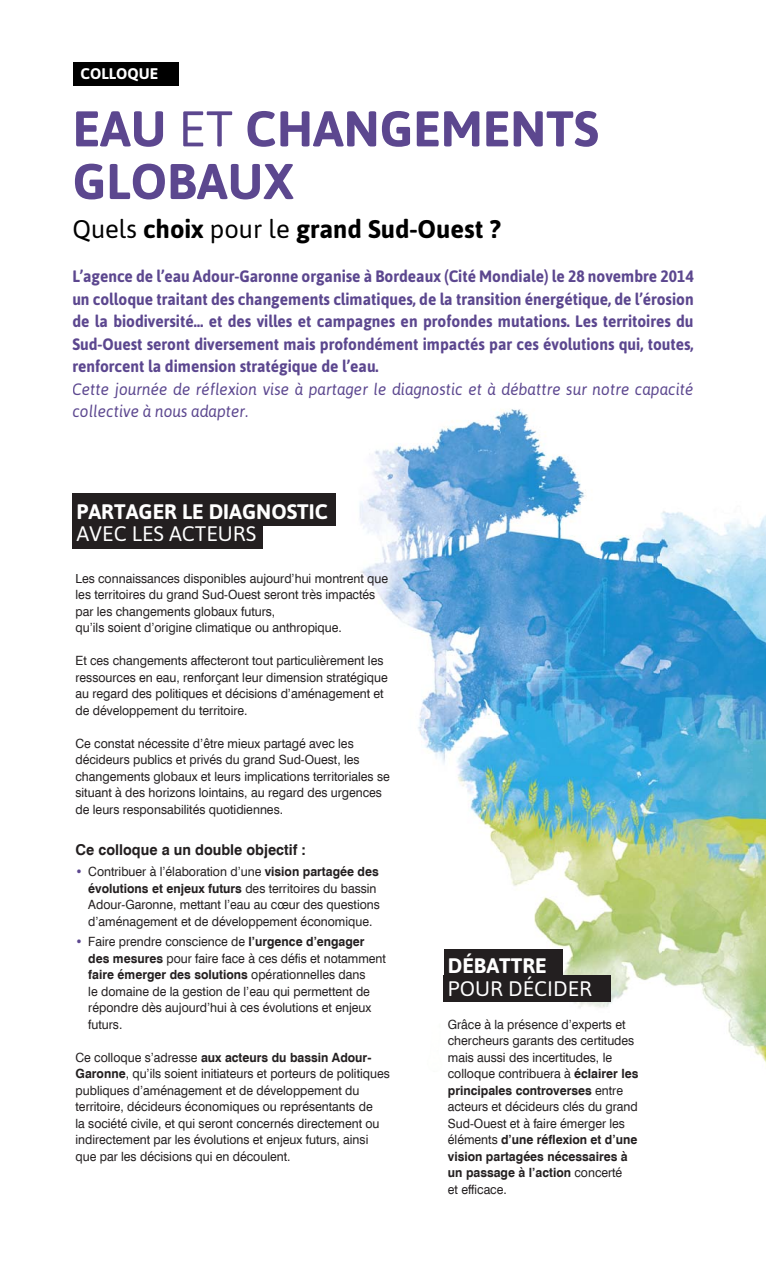
<style>
.page{position:relative;width:766px;height:1263px;background:#fff}
.page>*{position:absolute;margin:0;border:0;box-sizing:border-box;transform-origin:0 0}
.t1{font:700 50.1px/52.7px "Asap";color:#5c478f}
.t2{font:700 25.5px "Asap";color:#000}
.t3{font:700 21px "Asap";color:#fff}
.t4{font:21px "Asap";color:#fff}
.t5{font:700 16.5px/22.5px "Asap";color:#5c478f;text-align:justify;scale:.94 1}
.t6{font:italic 16.5px "Asap";color:#5c478f;scale:.94 1}
.t7{font:700 15.45px "Asap";color:#fff}
.t8{font:700 15px "Swiss 721 BT";color:#231f20;scale:.96 1}
.t9{font:12.75px/16.5px "Swiss 721 BT";color:#231f20;scale:.96 1}
.s1{font-weight:400}
.s2{color:#5c478f}
.s3{font-weight:700}
</style>
<div class="page">
<img style="left:359px;top:409px;width:406px;height:652px">
<div style="left:73px;top:62px;width:105px;height:24px;background:#000"></div>
<div style="left:72px;top:494px;width:263px;height:32px;background:#231f20"></div>
<div style="left:72px;top:523px;width:191px;height:26px;background:#231f20"></div>
<div style="left:443px;top:949px;width:119px;height:26px;background:#231f20"></div>
<div style="left:443px;top:975px;width:167px;height:26px;background:#231f20"></div>
<p class="t7" style="left:81px;top:69px;width:79px">COLLOQUE</p>
<h1 class="t1" style="left:73px;top:108px;width:527px">EAU <span class="s1">ET</span> CHANGEMENTS<br>GLOBAUX</h1>
<h2 class="t2" style="left:72px;top:220px;width:430px"><span class="s1">Quels</span> choix <span class="s1">pour le</span> grand Sud-Ouest ?</h2>
<p class="t5" style="left:72px;top:267px;width:662px">L’agence de l’eau Adour-Garonne organise à Bordeaux (Cité Mondiale) le 28 novembre 2014 un colloque traitant des changements climatiques, de la transition énergétique, de l’érosion de la biodiversité… et des villes et campagnes en profondes mutations. Les territoires du Sud-Ouest seront diversement mais profondément impactés par ces évolutions qui, toutes, renforcent la dimension stratégique de l’eau.</p>
<p class="t6" style="left:72px;top:381px;width:662px">Cette journée de réflexion vise à parta er le dia nostic et à débattre sur notre ca acité</p>
<p class="t6" style="left:345px;top:381px;width:11px">g</p>
<p class="t6" style="left:413px;top:381px;width:11px">g</p>
<p class="t6" style="left:650px;top:381px;width:11px">p</p>
<p class="t6" style="left:72px;top:403px;width:189px">collective à nous adapter.</p>
<h3 class="t3" style="left:76px;top:504px;width:253px">PARTAGER LE DIAGNOSTIC</h3>
<h3 class="t4" style="left:76px;top:524px;width:181px">AVEC LES ACTEURS</h3>
<p class="t9" style="left:75px;top:571px;width:327px">Les connaissances disponibles aujourd’hui montrent que les territoires du grand Sud-Ouest seront très impactés par les changements globaux futurs,<br>qu’ils soient d’origine climatique ou anthropique.</p>
<p class="t9" style="left:75px;top:653px;width:327px">Et ces changements affecteront tout particulièrement les ressources en eau, renforçant leur dimension stratégique au regard des politiques et décisions d’aménagement et de développement du territoire.</p>
<p class="t9" style="left:75px;top:736px;width:329px">Ce constat nécessite d’être mieux partagé avec les décideurs publics et privés du grand Sud-Ouest, les changements globaux et leurs implications territoriales se situant à des horizons lointains, au regard des urgences de leurs responsabilités quotidiennes.</p>
<p class="t8" style="left:75px;top:844px;width:241px">Ce colloque a un double objectif :</p>
<p class="t9" style="left:88px;top:864px;width:305px;text-indent:-13px"><span class="s2">•</span> Contribuer à l’élaboration d’une <span class="s3">vision partagée des évolutions et enjeux futurs</span> des territoires du bassin Adour-Garonne, mettant l’eau au cœur des questions d’aménagement et de développement économique.</p>
<p class="t9" style="left:88px;top:934px;width:311px;text-indent:-13px"><span class="s2">•</span> Faire prendre conscience de <span class="s3">l’urgence d’engager des mesures</span> pour faire face à ces défis et notamment <span class="s3">faire émerger des solutions</span> opérationnelles dans<br>le domaine de la gestion de l’eau qui permettent de répondre dès aujourd’hui à ces évolutions et enjeux futurs.</p>
<p class="t9" style="left:75px;top:1050px;width:329px">Ce colloque s’adresse <span class="s3">aux acteurs du bassin Adour-Garonne</span>, qu’ils soient initiateurs et porteurs de politiques publiques d’aménagement et de développement du territoire, décideurs économiques ou représentants de<br>la société civile, et qui seront concernés directement ou indirectement par les évolutions et enjeux futurs, ainsi que par les décisions qui en découlent.</p>
<h3 class="t3" style="left:448px;top:958px;width:100px">DÉBATTRE</h3>
<h3 class="t4" style="left:448px;top:978px;width:145px">POUR DÉCIDER</h3>
<p class="t9" style="left:448px;top:1017px;width:200px">Grâce à la présence d’experts et chercheurs garants des certitudes mais aussi des incertitudes, le colloque contribuera à <span class="s3">éclairer les principales controverses</span> entre acteurs et décideurs clés du grand<br>Sud-Ouest et à faire émerger les éléments <span class="s3">d’une réflexion et d’une vision partagées nécessaires à un passage à l’action</span> concerté<br>et efficace.</p>
</div>
